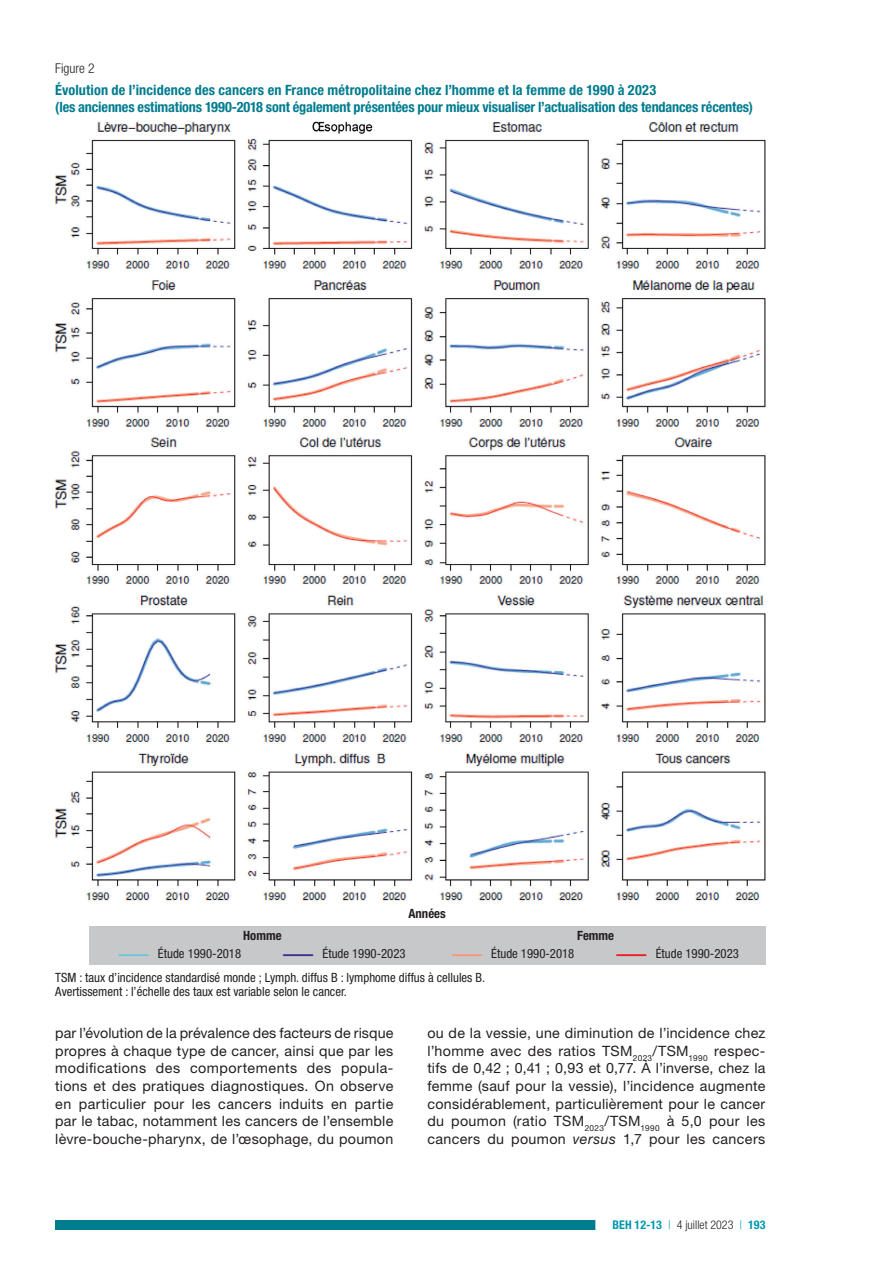
<style>
.page{position:relative;width:893px;height:1263px;background:#fff}
.page>*{position:absolute;margin:0;border:0;box-sizing:border-box;transform-origin:0 0}
.t1{font:14.25px/17.5px "Helvetica Neue LT Std";letter-spacing:.025em;color:#231f20;text-align:justify}
.t2{font:700 condensed 14.25px/17.1px "Helvetica Neue LT Std";letter-spacing:-.01em;color:#007c8f}
.t3{font:300 condensed 13.5px "Helvetica Neue LT Std";color:#231f20}
.t4{font:condensed 12.75px/13.5px "Helvetica Neue LT Std";color:#231f20}
.t5{font:700 condensed 12.75px "Helvetica Neue LT Std";color:#231f20}
.t6{font:300 condensed 12px "Helvetica Neue LT Std";color:#231f20}
.s1{font-style:italic}
.s2{font-weight:700;color:#0098af}
.s3{color:#0098af}
</style>
<div class="page">
<div style="left:55px;top:1220px;width:596px;height:10px;background:#007c8f"></div>
<div style="left:595px;top:1219px;width:188px;height:12px;background:#fff"></div>
<div style="left:89px;top:926px;width:676px;height:38px;background:#c7c8ca"></div>
<hr style="left:119px;top:954px;width:29px;height:2px;background:#6cc6de">
<hr style="left:284px;top:954px;width:28px;height:2px;background:#3c2f92">
<hr style="left:452px;top:954px;width:29px;height:2px;background:#f6977a">
<hr style="left:617px;top:954px;width:29px;height:2px;background:#ee1d23">
<img style="left:56px;top:122px;width:709px;height:778px">
<p class="t3" style="left:55px;top:61px;width:41px">Figure 2</p>
<p class="t2" style="left:55px;top:81px;width:699px">Évolution de l’incidence des cancers en France métropolitaine chez l’homme et la femme de 1990 à 2023<br>(les anciennes estimations 1990-2018 sont également présentées pour mieux visualiser l’actualisation des tendances récentes)</p>
<p class="t5" style="left:243px;top:928px;width:40px">Homme</p>
<p class="t5" style="left:408px;top:905px;width:39px">Années</p>
<p class="t4" style="left:158px;top:946px;width:85px">Étude 1990-2018</p>
<p class="t4" style="left:322px;top:946px;width:85px">Étude 1990-2023</p>
<p class="t5" style="left:577px;top:928px;width:39px">Femme</p>
<p class="t4" style="left:491px;top:946px;width:85px">Étude 1990-2018</p>
<p class="t4" style="left:656px;top:946px;width:85px">Étude 1990-2023</p>
<p class="t4" style="left:55px;top:971px;width:431px">TSM : taux d’incidence standardisé monde ; Lymph. diffus B : lymphome diffus à cellules B.<br>Avertissement : l’échelle des taux est variable selon le cancer.</p>
<p class="t1" style="left:55px;top:1024px;width:340px">par l’évolution de la prévalence des facteurs de risque propres à chaque type de cancer, ainsi que par les modifications des comportements des popula&shy;tions et des pratiques diagnostiques. On observe en particulier pour les cancers induits en partie par le tabac, notamment les cancers de l’ensemble lèvre-bouche-pharynx, de l’œsophage, du poumon</p>
<p class="t1" style="left:427px;top:1024px;width:340px">ou de la vessie, une diminution de l’incidence chez l’homme avec des ratios TSM<sub>2023</sub>/TSM<sub>1990</sub> respec&shy;tifs de 0,42 ; 0,41 ; 0,93 et 0,77. À l’inverse, chez la femme (sauf pour la vessie), l’incidence augmente considérablement, particulièrement pour le cancer du poumon (ratio TSM<sub>2023</sub>/TSM<sub>1990</sub> à 5,0 pour les cancers du poumon <span class="s1">versus</span> 1,7 pour les cancers</p>
<p class="t6" style="left:613px;top:1218px;width:154px"><span class="s2">BEH 12-13</span> <span class="s3">|</span> 4 juillet 2023 <span class="s3">|</span> <span class="s2">193</span></p>
</div>
